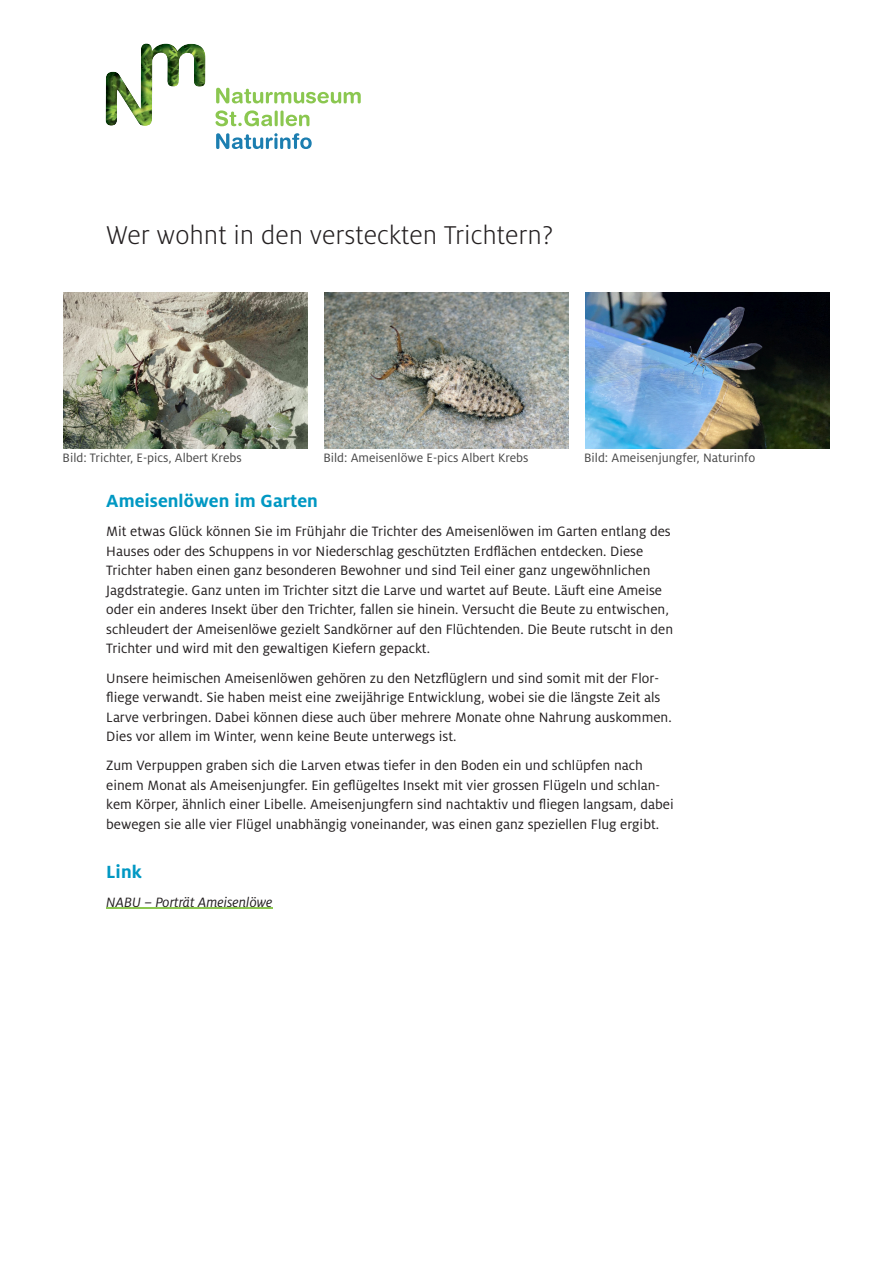
<style>
.page{position:relative;width:893px;height:1263px;background:#fff}
.page>*{position:absolute;margin:0;border:0;box-sizing:border-box;transform-origin:0 0}
.t1{font:300 28.5px "Milo Pro";color:#231f20}
.t2{font:700 19.5px "Milo Pro";color:#0098c3}
.t3{font:15px/19.5px "Milo Pro";color:#231f20}
.t4{font:italic 15px "Milo Pro";color:#231f20}
.t5{font:13.5px "Milo Pro";color:#464646}
</style>
<div class="page">
<hr style="left:106px;top:907px;width:166px;height:2px;background:#8bc750">
<img style="left:64px;top:293px;width:244px;height:156px">
<img style="left:325px;top:293px;width:243px;height:156px">
<img style="left:585px;top:293px;width:244px;height:156px">
<svg style="left:216px;top:88px;width:145px;height:38px"></svg>
<svg style="left:216px;top:133px;width:96px;height:16px"></svg>
<img style="left:106px;top:43px;width:100px;height:83px">
<h1 class="t1" style="left:106px;top:221px;width:449px">Wer wohnt in den versteckten Trichtern?</h1>
<p class="t5" style="left:63px;top:451px;width:181px">Bild: Trichter, E-pics, Albert Krebs</p>
<p class="t5" style="left:323px;top:451px;width:206px">Bild: Ameisenlöwe E-pics Albert Krebs</p>
<p class="t5" style="left:584px;top:451px;width:173px">Bild: Ameisenjungfer, Naturinfo</p>
<h2 class="t2" style="left:106px;top:492px;width:213px">Ameisenlöwen im Garten</h2>
<p class="t3" style="left:106px;top:522px;width:568px">Mit etwas Glück können Sie im Frühjahr die Trichter des Ameisenlöwen im Garten entlang des Hauses oder des Schuppens in vor Niederschlag geschützten Erdflächen entdecken. Diese Trichter haben einen ganz besonderen Bewohner und sind Teil einer ganz ungewöhnlichen Jagdstrategie. Ganz unten im Trichter sitzt die Larve und wartet auf Beute. Läuft eine Ameise oder ein anderes Insekt über den Trichter, fallen sie hinein. Versucht die Beute zu entwischen, schleudert der Ameisenlöwe gezielt Sandkörner auf den Flüchtenden. Die Beute rutscht in den Trichter und wird mit den gewaltigen Kiefern gepackt.</p>
<p class="t3" style="left:106px;top:668px;width:567px">Unsere heimischen Ameisenlöwen gehören zu den Netzflüglern und sind somit mit der Flor&shy;fliege verwandt. Sie haben meist eine zweijährige Entwicklung, wobei sie die längste Zeit als Larve verbringen. Dabei können diese auch über mehrere Monate ohne Nahrung auskommen.<br>Dies vor allem im Winter, wenn keine Beute unterwegs ist.</p>
<p class="t3" style="left:106px;top:756px;width:569px">Zum Verpuppen graben sich die Larven etwas tiefer in den Boden ein und schlüpfen nach einem Monat als Ameisenjungfer. Ein geflügeltes Insekt mit vier grossen Flügeln und schlan&shy;kem Körper, ähnlich einer Libelle. Ameisenjungfern sind nachtaktiv und fliegen langsam, dabei bewegen sie alle vier Flügel unabhängig voneinander, was einen ganz speziellen Flug ergibt.</p>
<h2 class="t2" style="left:106px;top:862px;width:37px">Link</h2>
<p class="t4" style="left:106px;top:895px;width:168px">NABU – Porträt Ameisenlöwe</p>
</div>
